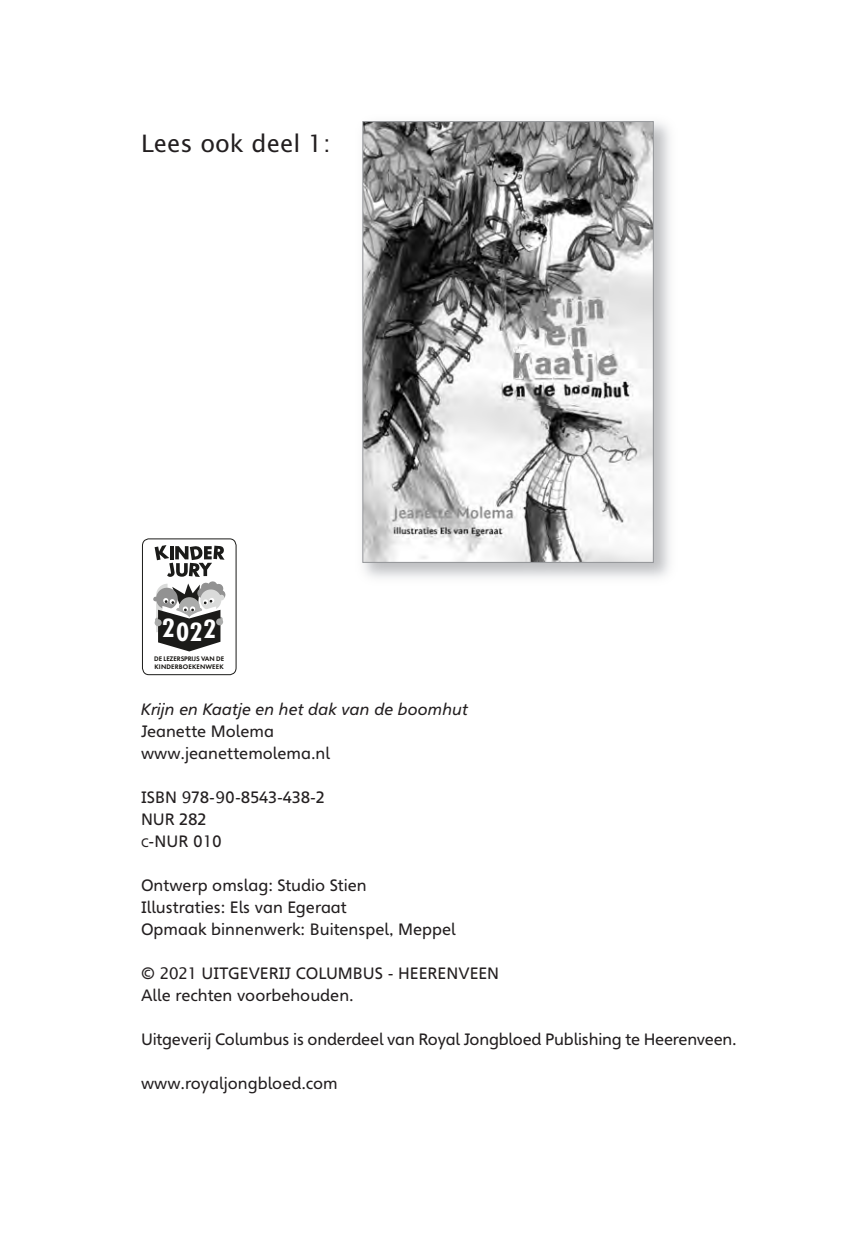
<style>
.page{position:relative;width:852px;height:1249px;background:#fff}
.page>*{position:absolute;margin:0;border:0;box-sizing:border-box;transform-origin:0 0}
.t1{font:700 27.6px "Futura PT Cond";color:#fff;scale:1.1 1}
.t2{font:24px "Lucida Sans";color:#231f20}
.t3{font:16px/22px "Heinemann Special";color:#231f20}
.t4{font:italic 16px "Heinemann Special";color:#231f20}
.t5{font:600 6.8px/8.2px "Futura PT";letter-spacing:.02em;color:#110f0b}
.s1{font-family:"Lucida Sans"}
.s2{font-size:12px}
</style>
<div class="page">
<div style="left:142px;top:538px;width:94px;height:136px;border:1px solid #1b1b19;border-radius:7px"></div>
<svg style="left:153px;top:545px;width:73px;height:106px"></svg>
<img style="left:362px;top:121px;width:308px;height:457px">
<img style="left:364px;top:123px;width:287px;height:437px">
<div style="left:362px;top:121px;width:291px;height:441px;border:1px solid #939598"></div>
<h2 class="t2" style="left:141px;top:134px;width:191px">Lees ook deel 1:</h2>
<h1 class="t1" style="left:162px;top:614px;width:51px">2022</h1>
<p class="t5" style="left:154px;top:655px;width:71px">DE LEZERSPRIJS VAN DE<br>KINDERBOEKENWEEK</p>
<p class="t4" style="left:141px;top:699px;width:328px">Krijn en Kaatje en het dak van de boomhut</p>
<p class="t3" style="left:141px;top:721px;width:190px">Jeanette Molema www.jeanettemolema.nl</p>
<p class="t3" style="left:141px;top:787px;width:185px">ISBN <span class="s1">9</span>78-<span class="s1">9</span>0-8543-438-2<br>NUR 282<br><span class="s2">C</span>-NUR 0<span class="s1">1</span>0</p>
<p class="t3" style="left:141px;top:875px;width:316px">Ontwerp omslag: Studio Stien<br>Illustraties: Els van Egeraat<br>Opmaak binnenwerk: Buitenspel, Meppel</p>
<p class="t3" style="left:141px;top:963px;width:359px">© <span class="s1">2021</span> UITGEVERIJ COLUMBUS - HEERENVEEN<br>Alle rechten voorbehouden.</p>
<p class="t3" style="left:141px;top:1029px;width:597px">Uitgeverij Columbus is onderdeel van Royal Jongbloed Publishing te Heerenveen.</p>
<p class="t3" style="left:141px;top:1073px;width:198px">www.royaljongbloed.com</p>
</div>
